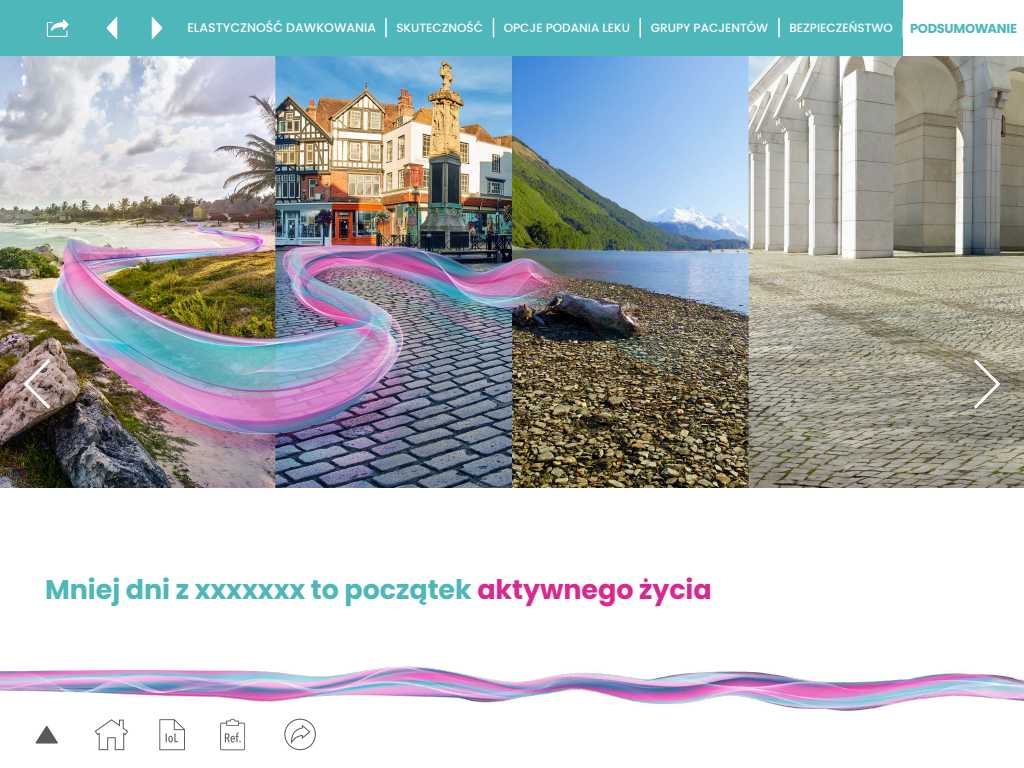
<style>
.page{position:relative;width:1024px;height:768px;background:#fff}
.page>*{position:absolute;margin:0;border:0;box-sizing:border-box;transform-origin:0 0}
.t1{font:700 27px "Poppins";letter-spacing:-.005em;color:#4eb7ba}
.t2{font:700 13px "Poppins";letter-spacing:-.025em;color:#4eb7ba}
.t3{font:500 12.5px "Poppins";color:#fff}
.t4{font:500 12px "Poppins";color:#fff}
.s1{color:#d92990}
</style>
<div class="page">
<img style="left:0;top:56px;width:1024px;height:432px">
<div style="left:0;top:0;width:1024px;height:56px;background:#4eb7ba"></div>
<svg style="left:107px;top:17px;width:10px;height:22px"></svg>
<svg style="left:152px;top:17px;width:10px;height:22px"></svg>
<svg style="left:46px;top:20px;width:23px;height:17px"></svg>
<svg style="left:98px;top:749px;width:27px;height:1px"></svg>
<svg style="left:294px;top:749px;width:12px;height:1px"></svg>
<div style="left:903px;top:0;width:121px;height:56px;background:#fff"></div>
<svg style="left:493px;top:18px;width:1px;height:19px"></svg>
<svg style="left:385px;top:18px;width:2px;height:19px"></svg>
<svg style="left:639px;top:18px;width:2px;height:19px"></svg>
<svg style="left:778px;top:18px;width:2px;height:19px"></svg>
<svg style="left:902px;top:18px;width:1px;height:19px"></svg>
<svg style="left:220px;top:749px;width:25px;height:1px"></svg>
<svg style="left:159px;top:749px;width:26px;height:1px"></svg>
<svg style="left:971px;top:356px;width:31px;height:56px"></svg>
<svg style="left:22px;top:356px;width:31px;height:56px"></svg>
<img style="left:0;top:666px;width:1024px;height:83px">
<p class="t3" style="left:187px;top:21px;width:190px">ELASTYCZNOŚĆ DAWKOWANIA</p>
<p class="t4" style="left:396px;top:21px;width:88px">SKUTECZNOŚĆ</p>
<p class="t4" style="left:504px;top:21px;width:128px">OPCJE PODANIA LEKU</p>
<p class="t4" style="left:651px;top:21px;width:119px">GRUPY PACJENTÓW</p>
<p class="t4" style="left:789px;top:21px;width:105px">BEZPIECZEŃSTWO</p>
<p class="t2" style="left:910px;top:20px;width:109px">PODSUMOWANIE</p>
<h1 class="t1" style="left:45px;top:574px;width:668px">Mniej dni z xxxxxxx to początek <span class="s1">aktywnego życia</span></h1>
</div>
